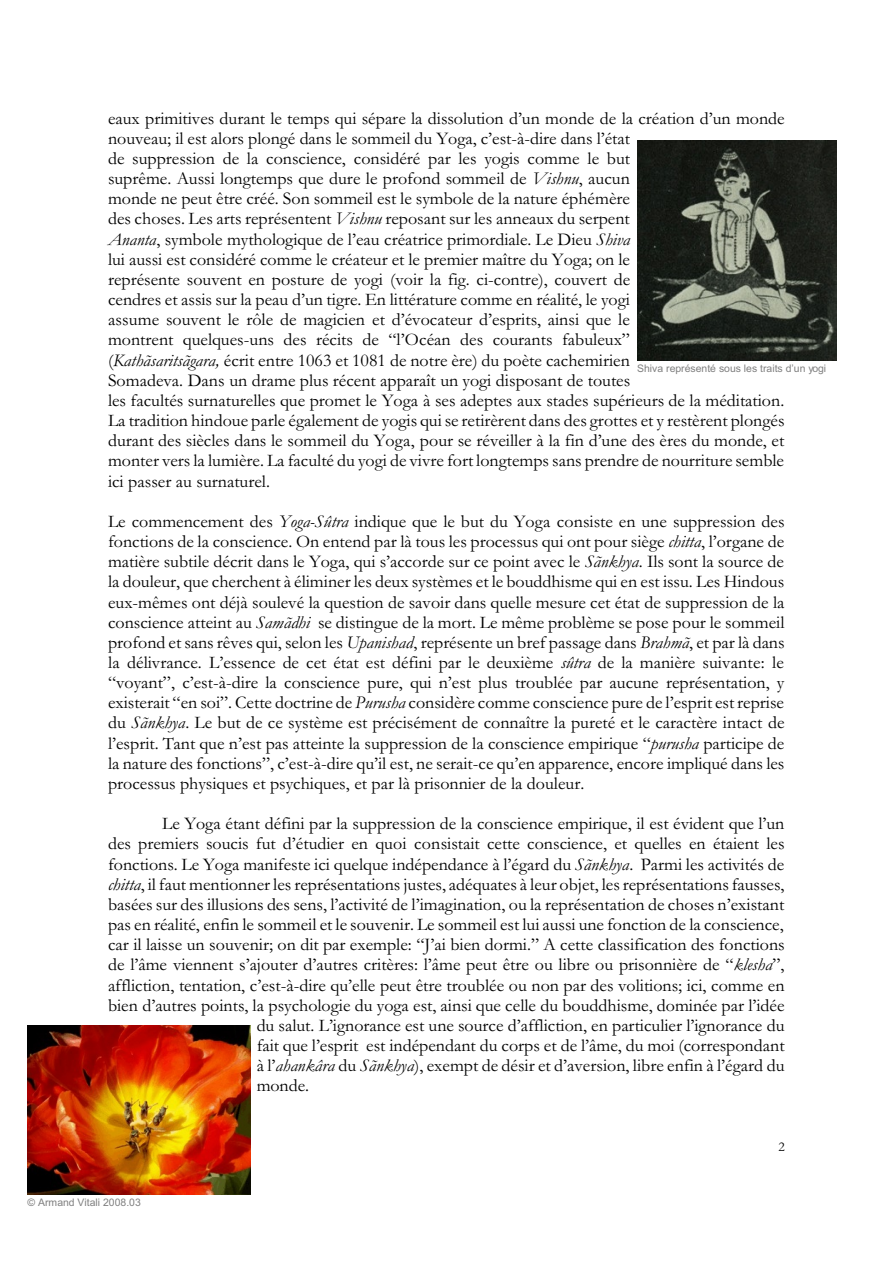
<style>
.page{position:relative;width:893px;height:1263px;background:#fff}
.page>*{position:absolute;margin:0;border:0;box-sizing:border-box;transform-origin:0 0}
.t1{font:18px/20.1px "Garamond";color:#000}
.t2{font:13.5px "Garamond";color:#000}
.t3{font:10.5px "Arial";color:#808080}
.s1{font-style:italic}
</style>
<div class="page">
<img style="left:637px;top:140px;width:199px;height:220px">
<img style="left:28px;top:1025px;width:222px;height:170px">
<p class="t1" style="left:108px;top:110px;width:678px">eaux primitives durant le temps qui sépare la dissolution d’un monde de la création d’un monde nouveau; il est alors plongé dans le sommeil du Yoga, c’est-à-dire dans l’état<br>de suppression de la conscience, considéré par les yogis comme le but<br>suprême. Aussi longtemps que dure le profond sommeil de <span class="s1">Vishnu</span>, aucun<br>monde ne peut être créé. Son sommeil est le symbole de la nature éphémère<br>des choses. Les arts représentent <span class="s1">Vishnu</span> reposant sur les anneaux du serpent<br><span class="s1">Ananta</span>, symbole mythologique de l’eau créatrice primordiale. Le Dieu <span class="s1">Shiva<br></span>lui aussi est considéré comme le créateur et le premier maître du Yoga; on le<br>représente souvent en posture de yogi (voir la fig. ci-contre), couvert de<br>cendres et assis sur la peau d’un tigre. En littérature comme en réalité, le yogi<br>assume souvent le rôle de magicien et d’évocateur d’esprits, ainsi que le<br>montrent quelques-uns des récits de “l’Océan des courants fabuleux”<br>(<span class="s1">Kathãsaritsãgara,</span> écrit entre 1063 et 1081 de notre ère) du poète cachemirien<br>Somadeva. Dans un drame plus récent apparaît un yogi disposant de toutes<br>les facultés surnaturelles que promet le Yoga à ses adeptes aux stades supérieurs de la méditation.<br>La tradition hindoue parle également de yogis qui se retirèrent dans des grottes et y restèrent plongés durant des siècles dans le sommeil du Yoga, pour se réveiller à la fin d’une des ères du monde, et monter vers la lumière. La faculté du yogi de vivre fort longtemps sans prendre de nourriture semble ici passer au surnaturel.</p>
<p class="t1" style="left:108px;top:513px;width:678px;text-align:justify">Le commencement des <span class="s1">Yoga-Sûtra</span> indique que le but du Yoga consiste en une suppression des fonctions de la conscience. On entend par là tous les processus qui ont pour siège <span class="s1">chitta</span>, l’organe de matière subtile décrit dans le Yoga, qui s’accorde sur ce point avec le <span class="s1">Sãnkhya</span>. Ils sont la source de la douleur, que cherchent à éliminer les deux systèmes et le bouddhisme qui en est issu. Les Hindous eux-mêmes ont déjà soulevé la question de savoir dans quelle mesure cet état de suppression de la conscience atteint au <span class="s1">Samãdhi</span> se distingue de la mort. Le même problème se pose pour le sommeil profond et sans rêves qui, selon les <span class="s1">Upanishad</span>, représente un bref passage dans <span class="s1">Brahmã</span>, et par là dans la délivrance. L’essence de cet état est défini par le deuxième <span class="s1">sûtra</span> de la manière suivante: le “voyant”, c’est-à-dire la conscience pure, qui n’est plus troublée par aucune représentation, y existerait “en soi”. Cette doctrine de <span class="s1">Purusha</span> considère comme conscience pure de l’esprit est reprise du <span class="s1">Sãnkhya</span>. Le but de ce système est précisément de connaître la pureté et le caractère intact de l’esprit. Tant que n’est pas atteinte la suppression de la conscience empirique “<span class="s1">purusha</span> participe de la nature des fonctions”, c’est-à-dire qu’il est, ne serait-ce qu’en apparence, encore impliqué dans les processus physiques et psychiques, et par là prisonnier de la douleur.</p>
<p class="t1" style="left:162px;top:816px;width:624px">Le Yoga étant défini par la suppression de la conscience empirique, il est évident que l’un</p>
<p class="t1" style="left:108px;top:836px;width:678px">des premiers soucis fut d’étudier en quoi consistait cette conscience, et quelles en étaient les</p>
<p class="t1" style="left:108px;top:856px;width:678px">fonctions. Le Yoga manifeste ici quelque indépendance à l’égard du <span class="s1">Sãnkhya</span>. Parmi les activités de</p>
<p class="t1" style="left:108px;top:876px;width:678px"><span class="s1">chitta</span>, il faut mentionner les représentations justes, adéquates à leur objet, lesreprésentations fausses,</p>
<p class="t1" style="left:108px;top:896px;width:678px">basées sur des illusions des sens, l’activité de l’imagination, ou la représentation de choses n’existant</p>
<p class="t1" style="left:108px;top:916px;width:677px">pas en réalité, enfin le sommeil et le souvenir. Le sommeil est lui aussi une fonction de la conscience,</p>
<p class="t1" style="left:108px;top:936px;width:678px">car il laisse un souvenir; on dit par exemple: “J’ai bien dormi.” A cette classification des fonctions</p>
<p class="t1" style="left:108px;top:957px;width:678px">de l’âme viennent s’ajouter d’autres critères: l’âme peut être ou libre ou prisonnière de “<span class="s1">klesha</span>”,</p>
<p class="t1" style="left:108px;top:977px;width:678px">affliction, tentation, c’est-à-dire qu’elle peut être troublée ou non par des volitions; ici, comme en</p>
<p class="t1" style="left:108px;top:997px;width:678px">bien d’autres points, la psychologie du yoga est, ainsi que celle du bouddhisme, dominée par l’idée</p>
<p class="t1" style="left:257px;top:1017px;width:529px">du salut. L’ignorance est une source d’affliction, en particulier l’ignorance du</p>
<p class="t1" style="left:257px;top:1037px;width:529px">fait que l’esprit est indépendant du corps et de l’âme, du moi (correspondant</p>
<p class="t1" style="left:257px;top:1057px;width:529px">à l’<span class="s1">ahankâra</span> du <span class="s1">Sãnkhya</span>), exempt de désir et d’aversion, libre enfin à l’égard du</p>
<p class="t1" style="left:257px;top:1078px;width:54px">monde.</p>
<p class="t3" style="left:637px;top:365px;width:191px">Shiva représenté sous les traits d’un yogi</p>
<p class="t3" style="left:28px;top:1199px;width:115px">© Armand Vitali 2008.03</p>
<p class="t2" style="left:778px;top:1142px;width:8px">2</p>
</div>
